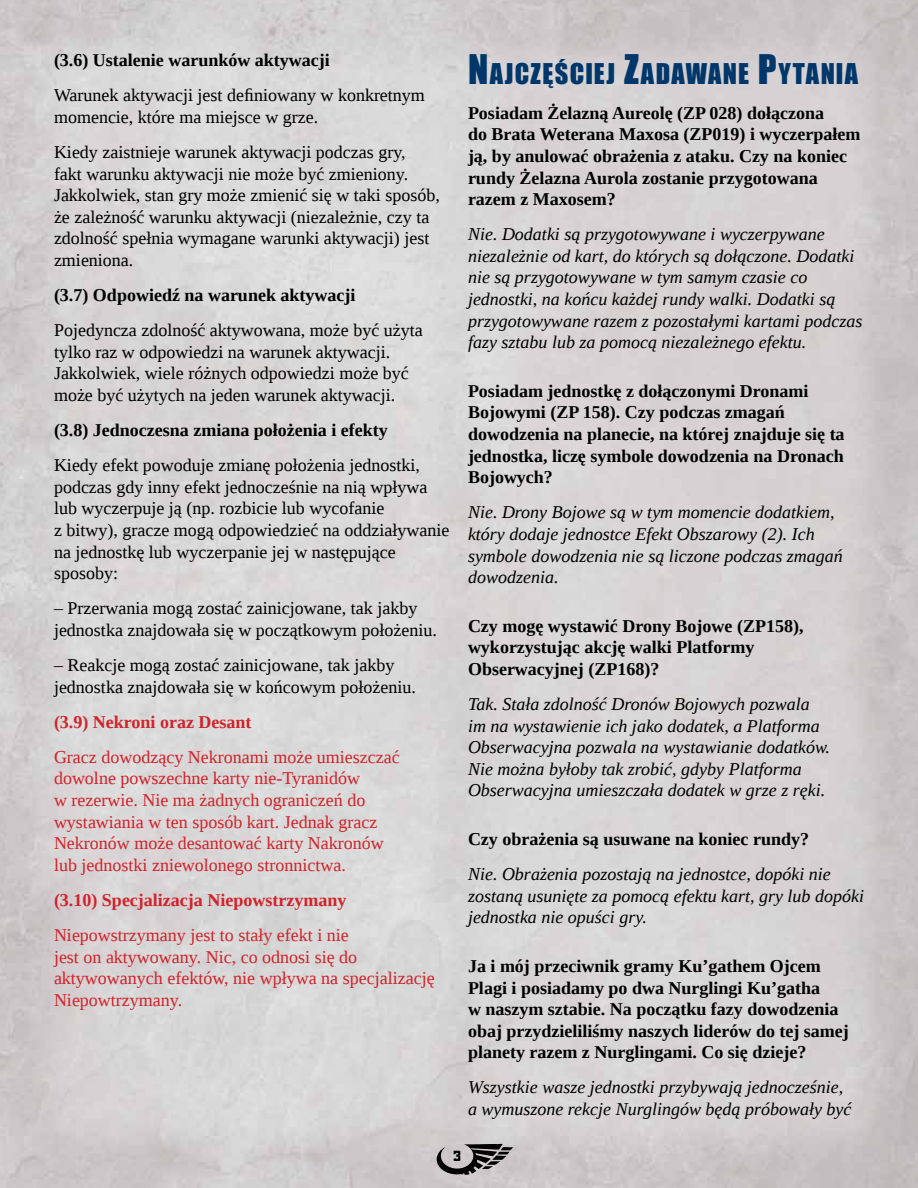
<style>
.page{position:relative;width:918px;height:1188px;background:#fff}
.page>*{position:absolute;margin:0;border:0;box-sizing:border-box;transform-origin:0 0}
.t1{font:26.25px "Impact";letter-spacing:.05em;color:#00376b}
.t2{font:18px/21.6px "Liberation Serif";color:#000}
.t3{font:italic 18px/21.6px "Liberation Serif";color:#000}
.t4{font:700 18px/21.6px "Liberation Serif";color:#000}
.t5{font:18px/21.6px "Liberation Serif";color:#d2232a}
.t6{font:700 18px "Liberation Serif";color:#d2232a}
.t7{font:15px "Armorhide";color:#000}
.s1{font-size:37.5px}
</style>
<div class="page">
<svg style="left:437px;top:1144px;width:76px;height:31px;background:#848081"></svg>
<p class="t4" style="left:54px;top:49px;width:277px">(3.6) Ustalenie warunków aktywacji</p>
<p class="t2" style="left:54px;top:84px;width:372px">Warunek aktywacji jest definiowany w konkretnym momencie, które ma miejsce w grze.</p>
<p class="t2" style="left:54px;top:141px;width:387px">Kiedy zaistnieje warunek aktywacji podczas gry,<br>fakt warunku aktywacji nie może być zmieniony.<br>Jakkolwiek, stan gry może zmienić się w taki sposób, że zależność warunku aktywacji (niezależnie, czy ta zdolność spełnia wymagane warunki aktywacji) jest zmieniona.</p>
<p class="t4" style="left:54px;top:284px;width:303px">(3.7) Odpowiedź na warunek aktywacji</p>
<p class="t2" style="left:54px;top:319px;width:370px">Pojedyncza zdolność aktywowana, może być użyta tylko raz w odpowiedzi na warunek aktywacji.<br>Jakkolwiek, wiele różnych odpowiedzi może być może być użytych na jeden warunek aktywacji.</p>
<p class="t4" style="left:54px;top:419px;width:335px">(3.8) Jednoczesna zmiana położenia i efekty</p>
<p class="t2" style="left:54px;top:454px;width:397px">Kiedy efekt powoduje zmianę położenia jednostki, podczas gdy inny efekt jednocześnie na nią wpływa lub wyczerpuje ją (np. rozbicie lub wycofanie<br>z bitwy), gracze mogą odpowiedzieć na oddziaływanie na jednostkę lub wyczerpanie jej w następujące sposoby:</p>
<p class="t2" style="left:54px;top:597px;width:384px">– Przerwania mogą zostać zainicjowane, tak jakby jednostka znajdowała się w początkowym położeniu.</p>
<p class="t2" style="left:54px;top:654px;width:363px">– Reakcje mogą zostać zainicjowane, tak jakby jednostka znajdowała się w końcowym położeniu.</p>
<p class="t6" style="left:54px;top:710px;width:199px">(3.9) Nekroni oraz Desant</p>
<p class="t5" style="left:54px;top:746px;width:347px">Gracz dowodzący Nekronami może umieszczać dowolne powszechne karty nie-Tyranidów<br>w rezerwie. Nie ma żadnych ograniczeń do wystawiania w ten sposób kart. Jednak gracz Nekronów może desantować karty Nakronów lub jednostki zniewolonego stronnictwa.</p>
<p class="t6" style="left:54px;top:888px;width:294px">(3.10) Specjalizacja Niepowstrzymany</p>
<p class="t5" style="left:54px;top:924px;width:382px">Niepowstrzymany jest to stały efekt i nie<br>jest on aktywowany. Nic, co odnosi się do aktywowanych efektów, nie wpływa na specjalizację Niepowtrzymany.</p>
<h1 class="t1" style="left:468px;top:53px;width:392px"><span class="s1">N</span>AJCZĘŚCIEJ <span class="s1">Z</span>ADAWANE <span class="s1">P</span>YTANIA</h1>
<p class="t4" style="left:468px;top:102px;width:394px">Posiadam Żelazną Aureolę (ZP 028) dołączona<br>do Brata Weterana Maxosa (ZP019) i wyczerpałem ją, by anulować obrażenia z ataku. Czy na koniec rundy Żelazna Aurola zostanie przygotowana razem z Maxosem?</p>
<p class="t3" style="left:468px;top:223px;width:396px">Nie. Dodatki są przygotowywane i wyczerpywane niezależnie od kart, do których są dołączone. Dodatki nie są przygotowywane w tym samym czasie co jednostki, na końcu każdej rundy walki. Dodatki są przygotowywane razem z pozostałymi kartami podczas fazy sztabu lub za pomocą niezależnego efektu.</p>
<p class="t4" style="left:468px;top:380px;width:378px">Posiadam jednostkę z dołączonymi Dronami Bojowymi (ZP 158). Czy podczas zmagań dowodzenia na planecie, na której znajduje się ta jednostka, liczę symbole dowodzenia na Dronach Bojowych?</p>
<p class="t3" style="left:468px;top:501px;width:376px">Nie. Drony Bojowe są w tym momencie dodatkiem, który dodaje jednostce Efekt Obszarowy (2). Ich symbole dowodzenia nie są liczone podczas zmagań dowodzenia.</p>
<p class="t4" style="left:468px;top:615px;width:337px">Czy mogę wystawić Drony Bojowe (ZP158), wykorzystując akcję walki Platformy<br>Obserwacyjnej (ZP168)?</p>
<p class="t3" style="left:468px;top:693px;width:364px">Tak. Stała zdolność Dronów Bojowych pozwala im na wystawienie ich jako dodatek, a Platforma Obserwacyjna pozwala na wystawianie dodatków.<br>Nie można byłoby tak zrobić, gdyby Platforma Obserwacyjna umieszczała dodatek w grze z ręki.</p>
<p class="t4" style="left:468px;top:828px;width:343px">Czy obrażenia są usuwane na koniec rundy?</p>
<p class="t3" style="left:468px;top:863px;width:398px">Nie. Obrażenia pozostają na jednostce, dopóki nie zostaną usunięte za pomocą efektu kart, gry lub dopóki jednostka nie opuści gry.</p>
<p class="t4" style="left:468px;top:955px;width:382px">Ja i mój przeciwnik gramy Ku’gathem Ojcem Plagi i posiadamy po dwa Nurglingi Ku’gatha<br>w naszym sztabie. Na początku fazy dowodzenia obaj przydzieliliśmy naszych liderów do tej samej planety razem z Nurglingami. Co się dzieje?</p>
<p class="t3" style="left:468px;top:1077px;width:385px">Wszystkie wasze jednostki przybywają jednocześnie, a wymuszone rekcje Nurglingów będą próbowały być</p>
<p class="t7" style="left:454px;top:1145px;width:10px">3</p>
</div>
